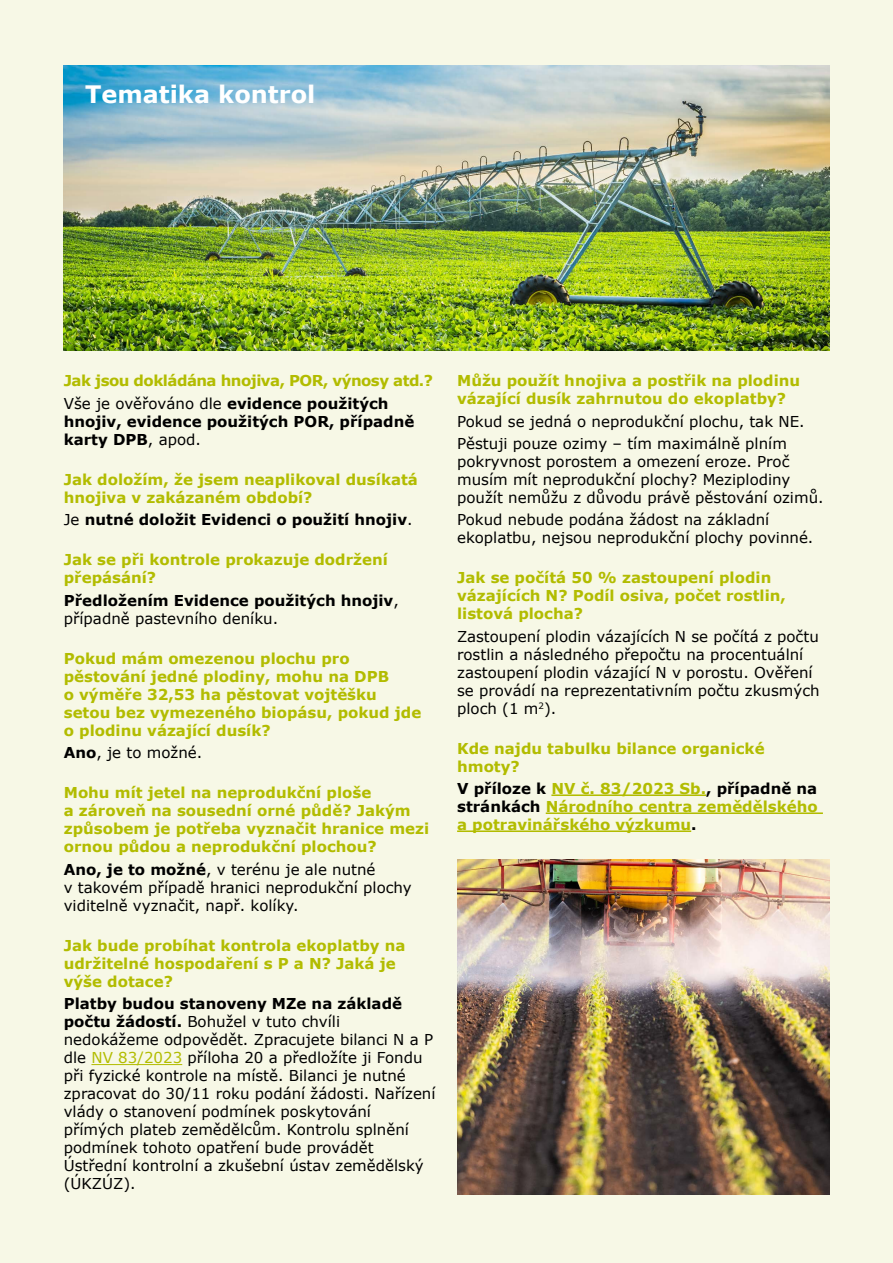
<style>
.page{position:relative;width:893px;height:1263px;background:#f7f8e6}
.page>*{position:absolute;margin:0;border:0;box-sizing:border-box;transform-origin:0 0}
.t1{font:700 24px "Verdana";color:#fff}
.t2{font:15px/18px "Verdana";color:#000}
.t3{font:700 15px/18px "Verdana";color:#b2bc00}
.t4{font:700 15px/18px "Verdana";color:#000}
.t5{font:700 15px/22.2px "Verdana";letter-spacing:-.035em;color:#b2bc00}
.s1{font-weight:400;color:#000}
.s2{color:#000}
.s3{font-weight:400}
.s4{font-weight:700}
.s5{color:#b2bc00}
</style>
<div class="page">
<img style="left:64px;top:65px;width:765px;height:286px">
<hr style="left:91px;top:1064px;width:91px;height:1px;background:#b2bc00">
<hr style="left:551px;top:794px;width:155px;height:2px;background:#b2bc00">
<hr style="left:546px;top:812px;width:277px;height:2px;background:#b2bc00">
<hr style="left:457px;top:830px;width:234px;height:2px;background:#b2bc00">
<img style="left:457px;top:859px;width:372px;height:336px">
<h1 class="t1" style="left:85px;top:78px;width:232px">Tematika kontrol</h1>
<p class="t5" style="left:64px;top:369px;width:371px">Jak jsou dokládána hnojiva, POR, výnosy atd.?<br><span class="s1">Vše je ověřováno dle</span> <span class="s2">evidence použitých</span></p>
<p class="t4" style="left:64px;top:412px;width:352px">hnojiv, evidence použitých POR, případně karty DPB<span class="s3">, apod.</span></p>
<p class="t3" style="left:64px;top:470px;width:356px">Jak doložím, že jsem neaplikoval dusíkatá hnojiva v zakázaném období?</p>
<p class="t4" style="left:64px;top:510px;width:350px"><span class="s3">Je</span> nutné doložit Evidenci o použití hnojiv<span class="s3">.</span></p>
<p class="t3" style="left:64px;top:551px;width:326px">Jak se při kontrole prokazuje dodržení přepásání?</p>
<p class="t4" style="left:64px;top:591px;width:337px">Předložením Evidence použitých hnojiv<span class="s3">, případně pastevního deníku.</span></p>
<p class="t3" style="left:64px;top:649px;width:359px">Pokud mám omezenou plochu pro pěstování jedné plodiny, mohu na DPB<br>o výměře 32,53 ha pěstovat vojtěšku setou bez vymezeného biopásu, pokud jde o plodinu vázající dusík?</p>
<p class="t2" style="left:64px;top:743px;width:140px"><span class="s4">Ano</span>, je to možné.</p>
<p class="t3" style="left:64px;top:784px;width:367px">Mohu mít jetel na neprodukční ploše<br>a zároveň na sousední orné půdě? Jakým způsobem je potřeba vyznačit hranice mezi ornou půdou a neprodukční plochou?</p>
<p class="t2" style="left:64px;top:860px;width:349px"><span class="s4">Ano, je to možné</span>, v terénu je ale nutné<br>v takovém případě hranici neprodukční plochy viditelně vyznačit, např. kolíky.</p>
<p class="t3" style="left:64px;top:936px;width:343px">Jak bude probíhat kontrola ekoplatby na udržitelné hospodaření s P a N? Jaká je výše dotace?</p>
<p class="t2" style="left:64px;top:994px;width:373px"><span class="s4">Platby budou stanoveny MZe na základě počtu žádostí.</span> Bohužel v tuto chvíli nedokážeme odpovědět. Zpracujete bilanci N a P dle <span class="s5">NV 83/2023</span> příloha 20 a předložíte ji Fondu při fyzické kontrole na místě. Bilanci je nutné zpracovat do 30/11 roku podání žádosti. Nařízení vlády o stanovení podmínek poskytování<br>přímých plateb zemědělcům. Kontrolu splnění podmínek tohoto opatření bude provádět Ústřední kontrolní a zkušební ústav zemědělský (ÚKZÚZ).</p>
<p class="t3" style="left:457px;top:372px;width:345px">Můžu použít hnojiva a postřik na plodinu vázající dusík zahrnutou do ekoplatby?</p>
<p class="t2" style="left:457px;top:410px;width:349px;line-height:22.2px">Pokud se jedná o neprodukční plochu, tak NE.<br>Pěstuji pouze ozimy – tím maximálně plním</p>
<p class="t2" style="left:457px;top:452px;width:368px">pokryvnost porostem a omezení eroze. Proč musím mít neprodukční plochy? Meziplodiny použít nemůžu z důvodu právě pěstování ozimů.</p>
<p class="t2" style="left:457px;top:510px;width:358px">Pokud nebude podána žádost na základní ekoplatbu, nejsou neprodukční plochy povinné.</p>
<p class="t3" style="left:457px;top:569px;width:330px">Jak se počítá 50 % zastoupení plodin vázajících N? Podíl osiva, počet rostlin, listová plocha?</p>
<p class="t2" style="left:457px;top:627px;width:364px">Zastoupení plodin vázajících N se počítá z počtu rostlin a následného přepočtu na procentuální zastoupení plodin vázající N v porostu. Ověření se provádí na reprezentativním počtu zkusmých ploch (1 m<sup>2</sup>).</p>
<p class="t3" style="left:457px;top:739px;width:309px">Kde najdu tabulku bilance organické hmoty?</p>
<p class="t3" style="left:457px;top:779px;width:362px;text-align:justify"><span class="s2">V příloze k</span> NV č. 83/2023 Sb.<span class="s2">, případně na stránkách</span> Národního centra zemědělského a potravinářského výzkumu<span class="s2">.</span></p>
</div>
